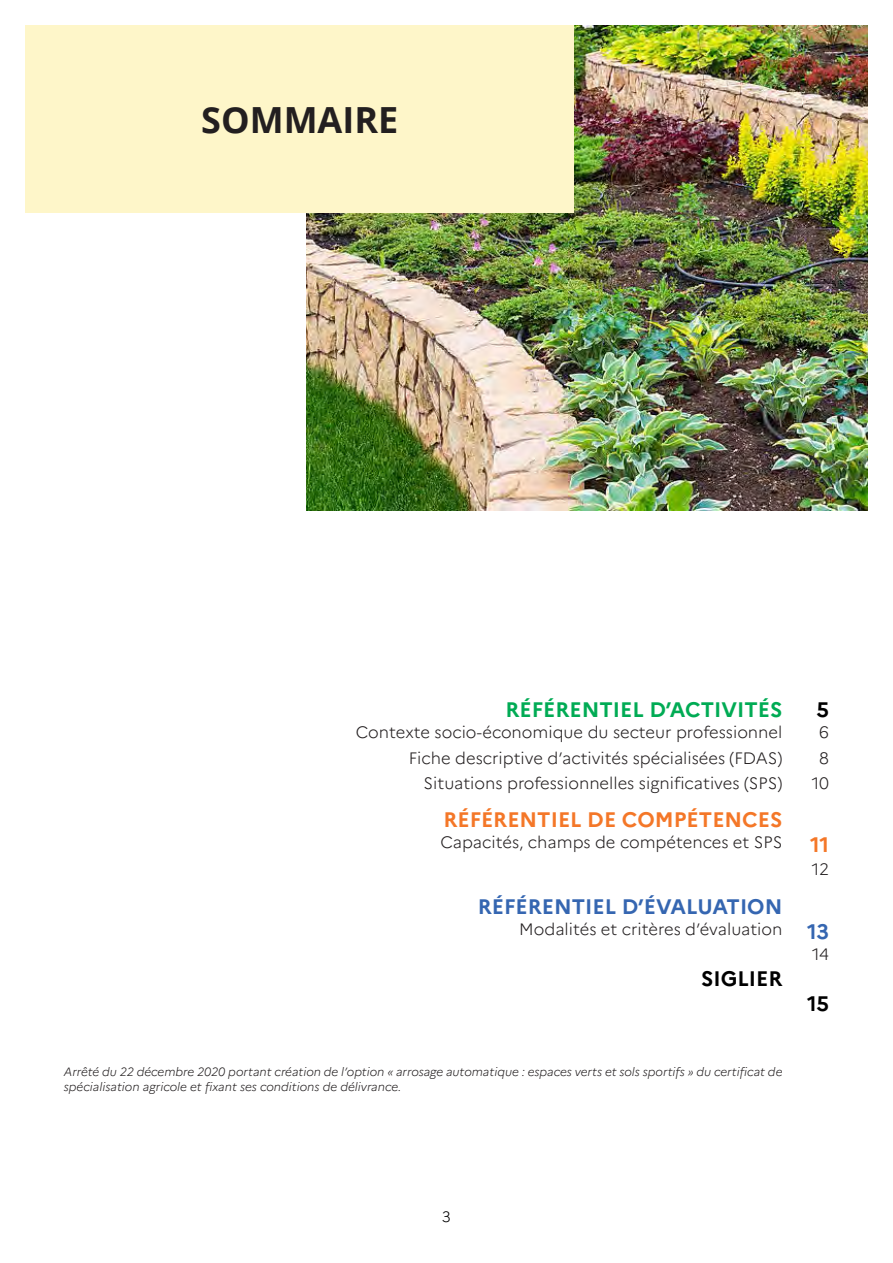
<style>
.page{position:relative;width:893px;height:1263px;background:#fff}
.page>*{position:absolute;margin:0;border:0;box-sizing:border-box;transform-origin:0 0}
.SOMMAIRE{font:700 36px "Open Sans";color:#231f20}
.Sommaire_Titre{font:700 21px "Marianne";color:#f47728}
.Sommaire_Titre-2{font:700 21px "Marianne";color:#3566b1}
.Sommaire_Titre-3{font:700 21px "Marianne";color:#00ab54}
.Sommaire_texte{font:700 21px "Marianne";color:#000}
.Sommaire_Titre-4{font:700 21px "Marianne";color:#000}
.Sommaire_texte-2{font:300 16.5px "Marianne";color:#231f20}
.t1{font:300 15px "Marianne";color:#000}
.ARRETE{font:italic 300 12px/14.4px "Marianne";color:#231f20}
</style>
<div class="page">
<img style="left:306px;top:26px;width:561px;height:484px">
<div style="left:26px;top:26px;width:548px;height:187px;background:#fef6c9"></div>
<p class="SOMMAIRE" style="left:201px;top:94px;width:199px">SOMMAIRE</p>
<p class="Sommaire_Titre-3" style="left:505px;top:697px;width:278px">RÉFÉRENTIEL D’ACTIVITÉS</p>
<p class="Sommaire_texte-2" style="left:356px;top:722px;width:428px">Contexte socio-économique du secteur professionnel</p>
<p class="Sommaire_texte-2" style="left:409px;top:748px;width:375px">Fiche descriptive d’activités spécialisées (FDAS)</p>
<p class="Sommaire_texte-2" style="left:424px;top:773px;width:360px">Situations professionnelles significatives (SPS)</p>
<p class="Sommaire_Titre" style="left:443px;top:807px;width:341px">RÉFÉRENTIEL DE COMPÉTENCES</p>
<p class="Sommaire_texte-2" style="left:440px;top:832px;width:344px">Capacités, champs de compétences et SPS</p>
<p class="Sommaire_Titre-2" style="left:478px;top:894px;width:306px">RÉFÉRENTIEL D’ÉVALUATION</p>
<p class="Sommaire_texte-2" style="left:519px;top:919px;width:265px">Modalités et critères d’évaluation</p>
<p class="Sommaire_texte" style="left:701px;top:965px;width:83px">SIGLIER</p>
<p class="ARRETE" style="left:64px;top:1065px;width:720px">Arrêté du 22 décembre 2020 portant création de l’option « arrosage automatique : espaces verts et sols sportifs » du certificat de spécialisation agricole et fixant ses conditions de délivrance.</p>
<p class="Sommaire_Titre-4" style="left:817px;top:697px;width:14px">5</p>
<p class="Sommaire_texte-2" style="left:819px;top:722px;width:11px">6</p>
<p class="Sommaire_texte-2" style="left:819px;top:748px;width:11px">8</p>
<p class="Sommaire_texte-2" style="left:812px;top:773px;width:19px">10</p>
<p class="Sommaire_Titre" style="left:810px;top:832px;width:20px">11</p>
<p class="Sommaire_texte-2" style="left:812px;top:859px;width:19px">12</p>
<p class="Sommaire_Titre-2" style="left:807px;top:919px;width:23px">13</p>
<p class="Sommaire_texte-2" style="left:812px;top:944px;width:19px">14</p>
<p class="Sommaire_texte" style="left:807px;top:991px;width:23px">15</p>
<p class="t1" style="left:442px;top:1207px;width:10px">3</p>
</div>
